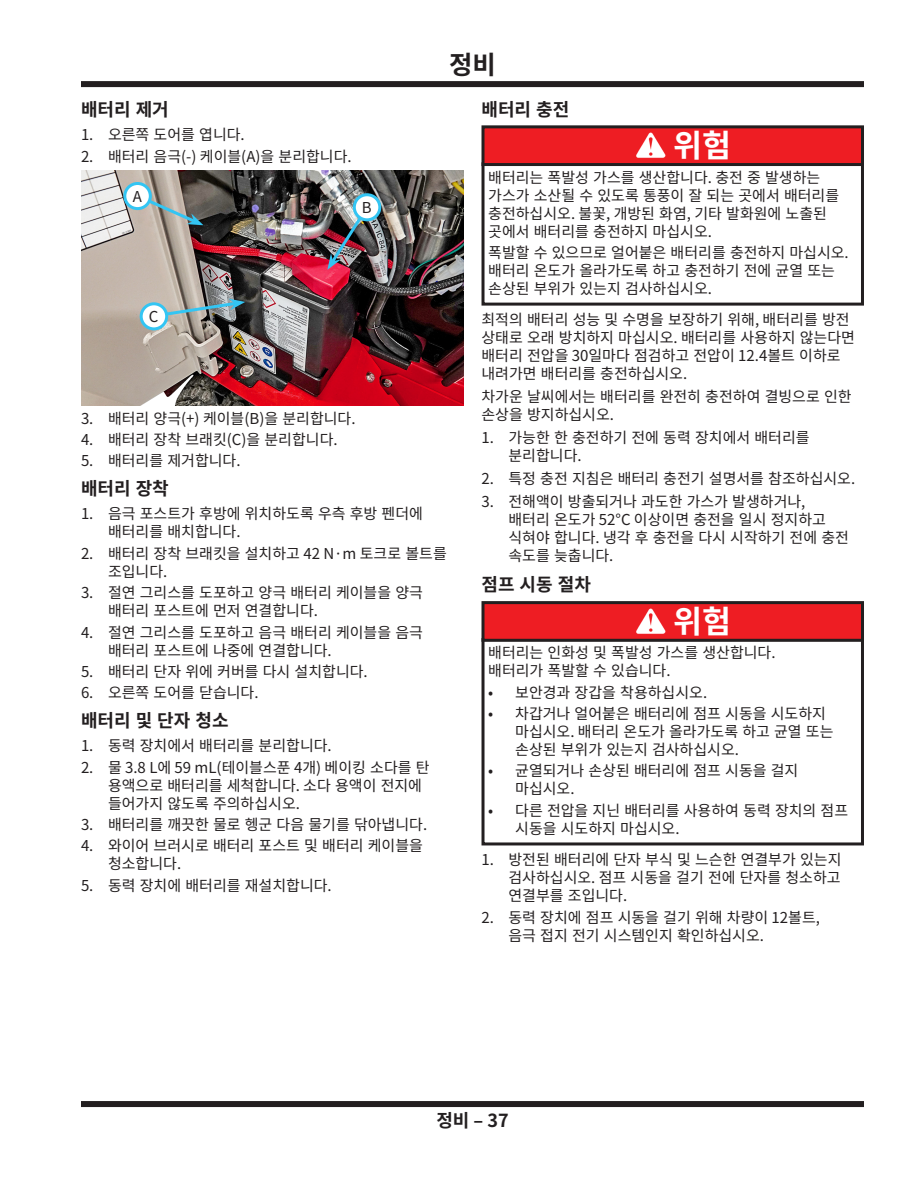
<style>
.page{position:relative;width:918px;height:1188px;background:#fff}
.page>*{position:absolute;margin:0;border:0;box-sizing:border-box;transform-origin:0 0}
.t1{font:700 31.5px "Noto Sans CJ Kkr";color:#fff}
.t2{font:700 25.5px "Noto Sans CJ Kkr";color:#231f20}
.t3{font:700 18px "Noto Sans CJ Kkr";color:#231f20}
.t4{font:15px/18px "Noto Sans CJ Kkr";color:#231f20}
</style>
<div class="page">
<div style="left:81px;top:81px;width:783px;height:6px;background:#231f20"></div>
<div style="left:81px;top:1101px;width:783px;height:6px;background:#231f20"></div>
<img style="left:81px;top:171px;width:382px;height:235px">
<svg style="left:132px;top:191px;width:72px;height:34px;background:#959994"></svg>
<img style="left:327px;top:200px;width:46px;height:70px">
<svg style="left:144px;top:299px;width:101px;height:21px;background:#839698"></svg>
<div style="left:125px;top:184px;width:25px;height:25px;background:#fff;border-radius:50%"></div>
<div style="left:123px;top:182px;width:29px;height:28px;border:3px solid #33c5f3;border-radius:50%"></div>
<div style="left:354px;top:195px;width:26px;height:25px;background:#fff;border-radius:50%"></div>
<div style="left:353px;top:193px;width:28px;height:28px;border:3px solid #33c5f3;border-radius:50%"></div>
<div style="left:141px;top:304px;width:26px;height:25px;background:#fff;border-radius:50%"></div>
<div style="left:140px;top:302px;width:28px;height:28px;border:3px solid #33c5f3;border-radius:50%"></div>
<div style="left:482px;top:162px;width:382px;height:144px;border:3px solid #231f20"></div>
<div style="left:482px;top:638px;width:382px;height:207px;border:3px solid #231f20"></div>
<div style="left:483px;top:127px;width:380px;height:38px;background:#ee1d23"></div>
<img style="left:636px;top:132px;width:30px;height:26px">
<div style="left:482px;top:125px;width:382px;height:41px;border:3px solid #231f20"></div>
<div style="left:483px;top:603px;width:380px;height:37px;background:#ee1d23"></div>
<img style="left:636px;top:608px;width:30px;height:26px">
<div style="left:482px;top:601px;width:382px;height:41px;border:3px solid #231f20"></div>
<h2 class="t2" style="left:449px;top:51px;width:48px">정비</h2>
<p class="t3" style="left:81px;top:99px;width:89px">배터리 제거</p>
<p class="t4" style="left:81px;top:126px;width:165px">1. 오른쪽 도어를 엽니다.</p>
<p class="t4" style="left:81px;top:148px;width:272px">2. 배터리 음극(-) 케이블(A)을 분리합니다.</p>
<p class="t4" style="left:133px;top:187px;width:11px">A</p>
<p class="t4" style="left:362px;top:199px;width:11px">B</p>
<p class="t4" style="left:149px;top:308px;width:11px">C</p>
<p class="t4" style="left:108px;top:409px;width:249px">배터리 양극(+) 케이블(B)을 분리합니다.</p>
<p class="t4" style="left:81px;top:431px;width:258px">4. 배터리 장착 브래킷(C)을 분리합니다.</p>
<p class="t4" style="left:81px;top:452px;width:161px">5. 배터리를 제거합니다.</p>
<p class="t3" style="left:81px;top:478px;width:89px">배터리 장착</p>
<p class="t4" style="left:108px;top:505px;width:316px;text-indent:-27px">1. 음극 포스트가 후방에 위치하도록 우측 후방 펜더에 배터리를 배치합니다.</p>
<p class="t4" style="left:108px;top:545px;width:340px;text-indent:-27px">2. 배터리 장착 브래킷을 설치하고 42 N·m 토크로 볼트를 조입니다.</p>
<p class="t4" style="left:108px;top:584px;width:316px;text-indent:-27px">3. 절연 그리스를 도포하고 양극 배터리 케이블을 양극 배터리 포스트에 먼저 연결합니다.</p>
<p class="t4" style="left:108px;top:623px;width:316px;text-indent:-27px">4. 절연 그리스를 도포하고 음극 배터리 케이블을 음극 배터리 포스트에 나중에 연결합니다.</p>
<p class="t4" style="left:81px;top:663px;width:288px">5. 배터리 단자 위에 커버를 다시 설치합니다.</p>
<p class="t4" style="left:81px;top:684px;width:179px">6. 오른쪽 도어를 닫습니다.</p>
<p class="t3" style="left:81px;top:710px;width:149px">배터리 및 단자 청소</p>
<p class="t4" style="left:81px;top:737px;width:252px">1. 동력 장치에서 배터리를 분리합니다.</p>
<p class="t4" style="left:108px;top:759px;width:323px;text-indent:-27px">2. 물 3.8 L에 59 mL(테이블스푼 4개) 베이킹 소다를 탄 용액으로 배터리를 세척합니다. 소다 용액이 전지에 들어가지 않도록 주의하십시오.</p>
<p class="t4" style="left:81px;top:816px;width:348px">3. 배터리를 깨끗한 물로 헹군 다음 물기를 닦아냅니다.</p>
<p class="t4" style="left:108px;top:837px;width:316px;text-indent:-27px">4. 와이어 브러시로 배터리 포스트 및 배터리 케이블을 청소합니다.</p>
<p class="t4" style="left:81px;top:877px;width:252px">5. 동력 장치에 배터리를 재설치합니다.</p>
<p class="t4" style="left:81px;top:409px;width:14px">3.</p>
<p class="t3" style="left:482px;top:99px;width:89px">배터리 충전</p>
<h1 class="t1" style="left:673px;top:128px;width:59px">위험</h1>
<p class="t4" style="left:488px;top:168px;width:353px">배터리는 폭발성 가스를 생산합니다. 충전 중 발생하는 가스가 소산될 수 있도록 통풍이 잘 되는 곳에서 배터리를 충전하십시오. 불꽃, 개방된 화염, 기타 발화원에 노출된 곳에서 배터리를 충전하지 마십시오.</p>
<p class="t4" style="left:488px;top:244px;width:362px">폭발할 수 있으므로 얼어붙은 배터리를 충전하지 마십시오. 배터리 온도가 올라가도록 하고 충전하기 전에 균열 또는 손상된 부위가 있는지 검사하십시오.</p>
<p class="t4" style="left:482px;top:311px;width:375px">최적의 배터리 성능 및 수명을 보장하기 위해, 배터리를 방전 상태로 오래 방치하지 마십시오. 배터리를 사용하지 않는다면 배터리 전압을 30일마다 점검하고 전압이 12.4볼트 이하로 내려가면 배터리를 충전하십시오.</p>
<p class="t4" style="left:482px;top:388px;width:372px">차가운 날씨에서는 배터리를 완전히 충전하여 결빙으로 인한 손상을 방지하십시오.</p>
<p class="t4" style="left:509px;top:429px;width:303px;text-indent:-27px">1. 가능한 한 충전하기 전에 동력 장치에서 배터리를 분리합니다.</p>
<p class="t4" style="left:482px;top:470px;width:375px">2. 특정 충전 지침은 배터리 충전기 설명서를 참조하십시오.</p>
<p class="t4" style="left:509px;top:493px;width:342px;text-indent:-27px">3. 전해액이 방출되거나 과도한 가스가 발생하거나, 배터리 온도가 52°C 이상이면 충전을 일시 정지하고 식혀야 합니다. 냉각 후 충전을 다시 시작하기 전에 충전 속도를 늦춥니다.</p>
<p class="t3" style="left:482px;top:575px;width:111px">점프 시동 절차</p>
<h1 class="t1" style="left:673px;top:604px;width:59px">위험</h1>
<p class="t4" style="left:488px;top:644px;width:289px">배터리는 인화성 및 폭발성 가스를 생산합니다. 배터리가 폭발할 수 있습니다.</p>
<p class="t4" style="left:488px;top:683px;width:220px">• 보안경과 장갑을 착용하십시오.</p>
<p class="t4" style="left:515px;top:705px;width:320px;text-indent:-27px">• 차갑거나 얼어붙은 배터리에 점프 시동을 시도하지 마십시오. 배터리 온도가 올라가도록 하고 균열 또는 손상된 부위가 있는지 검사하십시오.</p>
<p class="t4" style="left:515px;top:762px;width:285px;text-indent:-27px">• 균열되거나 손상된 배터리에 점프 시동을 걸지 마십시오.</p>
<p class="t4" style="left:515px;top:802px;width:335px;text-indent:-27px">• 다른 전압을 지닌 배터리를 사용하여 동력 장치의 점프 시동을 시도하지 마십시오.</p>
<p class="t4" style="left:509px;top:851px;width:335px;text-align:justify;text-indent:-27px">1. 방전된 배터리에 단자 부식 및 느슨한 연결부가 있는지 검사하십시오. 점프 시동을 걸기 전에 단자를 청소하고 연결부를 조입니다.</p>
<p class="t4" style="left:509px;top:908px;width:313px;text-indent:-27px">2. 동력 장치에 점프 시동을 걸기 위해 차량이 12볼트, 음극 접지 전기 시스템인지 확인하십시오.</p>
<p class="t3" style="left:436px;top:1111px;width:74px">정비 – 37</p>
</div>
